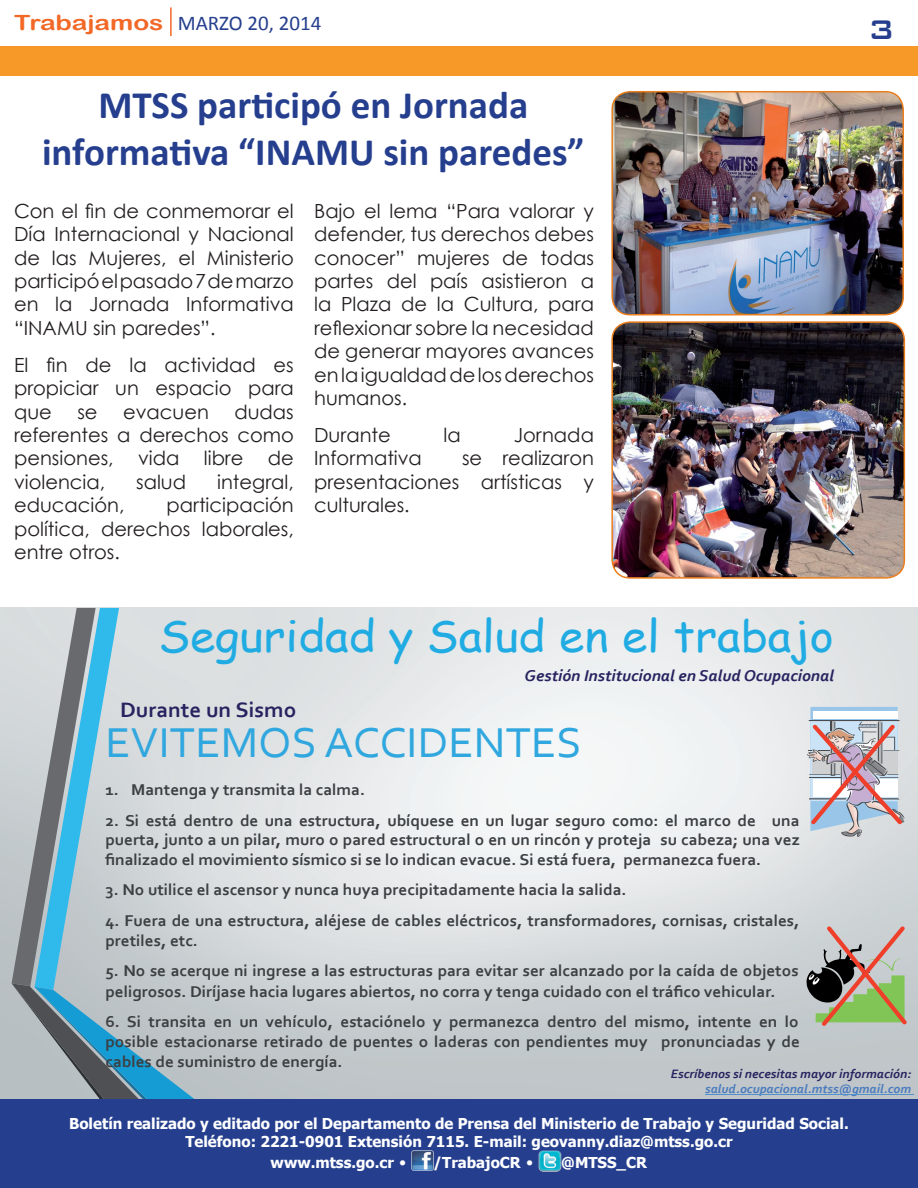
<style>
.page{position:relative;width:918px;height:1188px;background:#fff}
.page>*{position:absolute;margin:0;border:0;box-sizing:border-box;transform-origin:0 0}
.t1{font:43.65px "Comic Sans MS";color:#20ace3;scale:1.05 1}
.t2{font:43.65px "Corbel";color:#30a7de;scale:1.05 1}
.t3{font:700 39px/46.8px "Calibri";color:#253f8e;text-align:center}
.t4{font:500 36px "Bank Gothic";color:#253f8e}
.t5{font:700 21.9px "Corbel";color:#272360;scale:1.05 1}
.t6{font:21px "Calibri";color:#253f8e}
.t7{font:19.5px/23.4px "Century Gothic";color:#231f20;text-align:justify}
.t8{font:700 16.35px/20px "Corbel";color:#3c3f41;text-align:justify;scale:1.05 1}
.t9{font:italic 700 16.35px "Corbel";color:#272360;scale:1.05 1}
.t10{font:700 15px/18px "Tahoma";color:#fff;text-align:center}
.t11{font:italic 700 12.75px "Corbel";color:#272360;scale:1.05 1}
.t12{font:italic 700 12.75px "Corbel";color:#4a7cbf;scale:1.05 1}
.s1{font-family:"Arial Rounded MT Bold";color:#f26827}
.s2{font-family:"Palatino";font-weight:400}
</style>
<div class="page">
<div style="left:0;top:46px;width:918px;height:30px;background:#f79928"></div>
<hr style="left:170px;top:7px;width:2px;height:29px;background:#f26827">
<img style="left:0;top:608px;width:918px;height:491px">
<svg style="left:12px;top:608px;width:183px;height:491px;background:#abc0c8"></svg>
<svg style="left:807px;top:707px;width:99px;height:130px;background:#c6bec6"></svg>
<svg style="left:807px;top:923px;width:104px;height:107px;background:#a4a48e"></svg>
<hr style="left:705px;top:1094px;width:208px;height:1px;background:#4e91cd">
<div style="left:0;top:1099px;width:918px;height:89px;background:#253f8e"></div>
<img style="left:412px;top:1150px;width:21px;height:20px">
<img style="left:539px;top:1151px;width:22px;height:20px">
<img style="left:614px;top:322px;width:290px;height:254px">
<div style="left:611px;top:321px;width:294px;height:258px;border:2px solid #ea7e1d;border-radius:18px"></div>
<img style="left:612px;top:92px;width:291px;height:223px">
<div style="left:611px;top:91px;width:293px;height:224px;border:2px solid #ea7e1d;border-radius:18px"></div>
<p class="t6" style="left:14px;top:10px;width:309px"><span class="s1">Trabajamos</span> MARZO 20, 2014</p>
<h3 class="t4" style="left:868px;top:1px;width:29px">3</h3>
<h2 class="t3" style="left:42px;top:80px;width:544px">MTSS participó en Jornada informativa “INAMU sin paredes”</h2>
<p class="t7" style="left:14px;top:199px;width:281px">Con el fin de conmemorar el Día Internacional y Nacional de las Mujeres, el Ministerio participó el pasado 7 de marzo en la Jornada Informativa “INAMU sin paredes”.</p>
<p class="t7" style="left:14px;top:353px;width:281px">El fin de la actividad es propiciar un espacio para que</p>
<p class="t7" style="left:14px;top:400px;width:281px;text-indent:220px">dudas referentes a derechos como pensiones,</p>
<p class="t7" style="left:77px;top:400px;width:22px">se</p>
<p class="t7" style="left:123px;top:400px;width:87px">evacuen</p>
<p class="t7" style="left:138px;top:446px;width:43px">vida</p>
<p class="t7" style="left:204px;top:446px;width:41px">libre</p>
<p class="t7" style="left:268px;top:446px;width:28px">de</p>
<p class="t7" style="left:14px;top:470px;width:93px">violencia,</p>
<p class="t7" style="left:136px;top:470px;width:51px">salud</p>
<p class="t7" style="left:217px;top:470px;width:78px">integral,</p>
<p class="t7" style="left:14px;top:493px;width:112px">educación,</p>
<p class="t7" style="left:14px;top:493px;width:281px;text-indent:153px">participación política, derechos laborales, entre otros.</p>
<p class="t7" style="left:314px;top:199px;width:281px">Bajo el lema “Para valorar y defender, tus derechos debes conocer” mujeres de todas partes del país asistieron a la Plaza de la Cultura, para reflexionar sobre la necesidad de generar mayores avances en la igualdad de los derechos humanos.</p>
<p class="t7" style="left:314px;top:423px;width:78px">Durante</p>
<p class="t7" style="left:444px;top:423px;width:19px">la</p>
<p class="t7" style="left:514px;top:423px;width:82px">Jornada</p>
<p class="t7" style="left:314px;top:446px;width:109px">Informativa</p>
<p class="t7" style="left:314px;top:446px;width:281px;text-indent:148px">se realizaron presentaciones artísticas y culturales.</p>
<h1 class="t1" style="left:158px;top:603px;width:645px">Seguridad y Salud en el trabajo</h1>
<p class="t9" style="left:525px;top:665px;width:296px">Gestión Institucional en Salud Ocupacional</p>
<h3 class="t5" style="left:120px;top:696px;width:169px">Durante un Sismo</h3>
<h1 class="t2" style="left:106px;top:716px;width:455px">EVITEMOS ACCIDENTES</h1>
<p class="t8" style="left:105px;top:780px;width:249px">1. Mantenga y transmita la calma.</p>
<p class="t8" style="left:105px;top:811px;width:663px;line-height:19.5px">2. Si está dentro de una estructura, ubíquese en un lugar seguro como: el marco de una puerta, junto a un pilar, muro o pared estructural o en un rincón y proteja su cabeza; una vez finalizado el movimiento sísmico si se lo indican evacue. Si está fuera, permanezca fuera.</p>
<p class="t8" style="left:105px;top:880px;width:498px">3. No utilice el ascensor y nunca huya precipitadamente hacia la salida.</p>
<p class="t8" style="left:105px;top:911px;width:663px">4. Fuera de una estructura, aléjese de cables eléctricos, transformadores, cornisas, cristales, pretiles, etc.</p>
<p class="t8" style="left:105px;top:961px;width:662px">5. No se acerque ni ingrese a las estructuras para evitar ser alcanzado por la caída de objetos peligrosos. Diríjase hacia lugares abiertos, no corra y tenga cuidado con el tráfico vehicular.</p>
<p class="t8" style="left:105px;top:1011px;width:663px">6. Si transita en un vehículo, estaciónelo y permanezca dentro del mismo, intente en lo posible estacionarse retirado de puentes o laderas con pendientes muy pronunciadas y de cables de suministro de energía.</p>
<p class="t11" style="left:671px;top:1066px;width:231px">Escríbenos si necesitas mayor información:</p>
<p class="t12" style="left:705px;top:1081px;width:198px">salud.ocupacional.mtss@gmail.com</p>
<p class="t10" style="left:69px;top:1114px;width:781px">Boletín realizado y editado por el Departamento de Prensa del Ministerio de Trabajo y Seguridad Social.<br>Teléfono: 2221-0901 Extensión 7115. E-mail: geovanny.diaz@mtss.go.cr</p>
<p class="t10" style="left:271px;top:1153px;width:138px">www.mtss.go.cr <span class="s2">•</span></p>
<p class="t10" style="left:433px;top:1153px;width:102px">/TrabajoCR <span class="s2">•</span></p>
<p class="t10" style="left:561px;top:1153px;width:87px">@MTSS_CR</p>
</div>
